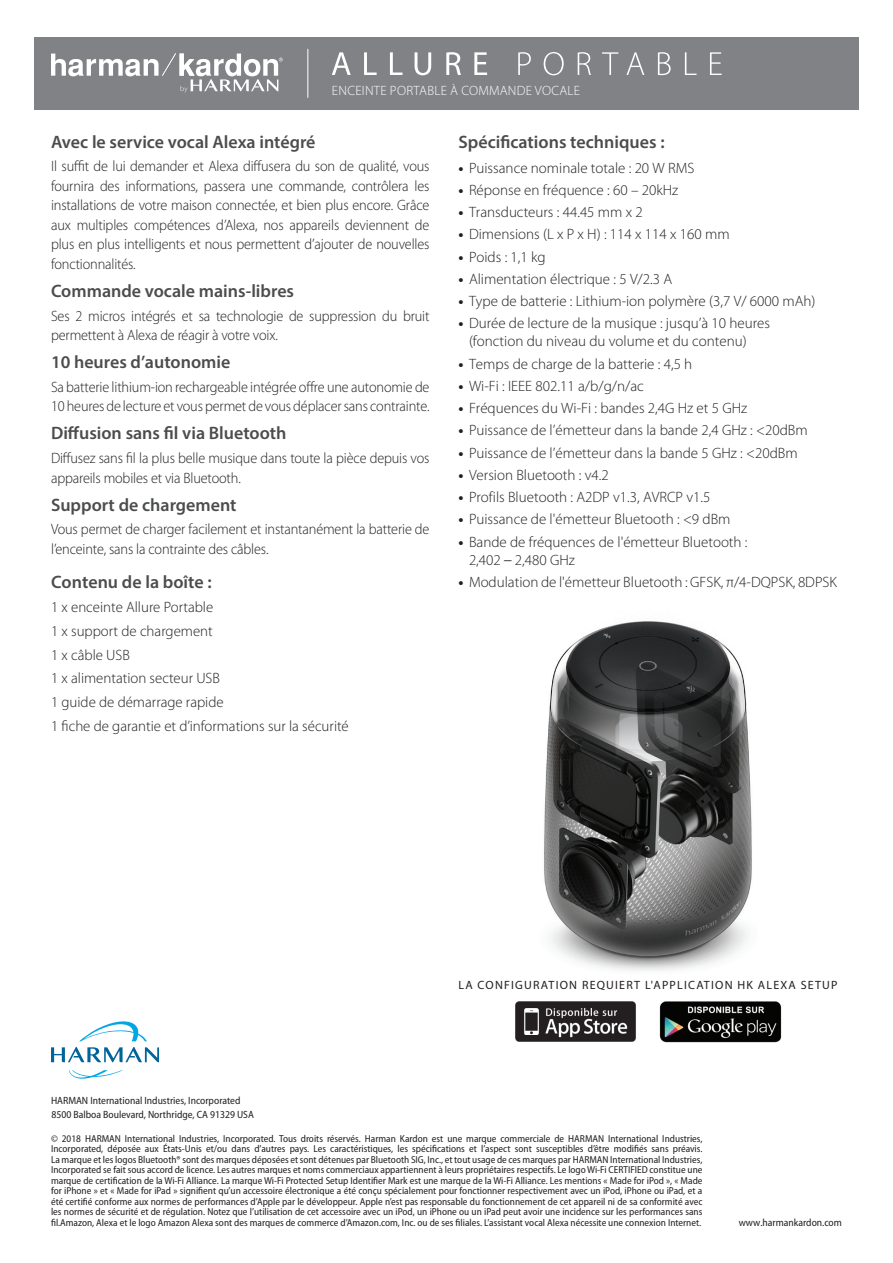
<style>
.page{position:relative;width:893px;height:1263px;background:#fff}
.page>*{position:absolute;margin:0;border:0;box-sizing:border-box;transform-origin:0 0}
.t1{font:600 18px "Myriad Pro";color:#4b4c4d}
.t2{font:300 15px/23.7px "Myriad Pro";color:#231f20}
.t3{font:300 15px/19.5px "Myriad Pro";color:#231f20;scale:.95 1}
.t4{font:300 13.5px "Myriad Pro";letter-spacing:.02em;color:#fff}
.t5{font:12px "Myriad Pro";letter-spacing:.1em;color:#231f20}
.t6{font:semi-condensed 10.5px/13.5px "Myriad Pro";color:#231f20}
.t7{font:semi-condensed 10.2px/10.5px "Myriad Pro";color:#231f20;text-align:justify}
.s1{font-weight:700}
.s2{font-family:"Helvetica Neue LT Pro";font-stretch:condensed}
</style>
<div class="page">
<img style="left:544px;top:621px;width:238px;height:413px">
<img style="left:660px;top:999px;width:121px;height:44px">
<div style="left:34px;top:37px;width:825px;height:72px;background:#808285"></div>
<hr style="left:307px;top:49px;width:1px;height:49px;background:#fff">
<svg style="left:51px;top:53px;width:232px;height:40px"></svg>
<svg style="left:79px;top:1021px;width:68px;height:20px"></svg>
<svg style="left:69px;top:1070px;width:54px;height:9px"></svg>
<svg style="left:51px;top:1047px;width:108px;height:15px"></svg>
<svg style="left:332px;top:52px;width:19px;height:23px"></svg>
<svg style="left:364px;top:52px;width:38px;height:23px"></svg>
<svg style="left:415px;top:52px;width:46px;height:23px"></svg>
<svg style="left:474px;top:52px;width:13px;height:23px"></svg>
<svg style="left:518px;top:52px;width:13px;height:23px"></svg>
<svg style="left:544px;top:52px;width:47px;height:23px"></svg>
<svg style="left:602px;top:52px;width:16px;height:23px"></svg>
<svg style="left:626px;top:52px;width:18px;height:23px"></svg>
<svg style="left:658px;top:52px;width:38px;height:23px"></svg>
<svg style="left:710px;top:52px;width:12px;height:23px"></svg>
<img style="left:515px;top:1000px;width:121px;height:42px">
<h3 class="t4" style="left:332px;top:83px;width:250px">ENCEINTE PORTABLE À COMMANDE VOCALE</h3>
<h1 class="t1" style="left:51px;top:130px;width:266px">Avec le service vocal Alexa intégré</h1>
<p class="t3" style="left:51px;top:157px;width:400px;text-align:justify">Il suffit de lui demander et Alexa diffusera du son de qualité, vous fournira des informations, passera une commande, contrôlera les installations de votre maison connectée, et bien plus encore. Grâce aux multiples compétences d’Alexa, nos appareils deviennent de plus en plus intelligents et nous permettent d’ajouter de nouvelles fonctionnalités.</p>
<h1 class="t1" style="left:51px;top:279px;width:245px">Commande vocale mains-libres</h1>
<h2 class="t3" style="left:51px;top:306px;width:400px">Ses 2 micros intégrés et sa technologie de suppression du bruit permettent à Alexa de réagir à votre voix.</h2>
<h1 class="t1" style="left:51px;top:351px;width:181px">10 heures d’autonomie</h1>
<h2 class="t3" style="left:51px;top:377px;width:400px">Sa batterie lithium-ion rechargeable intégrée offre une autonomie de<br>10 heures de lecture et vous permet de vous déplacer sans contrainte.</h2>
<h1 class="t1" style="left:51px;top:422px;width:237px">Diffusion sans fil via Bluetooth</h1>
<h2 class="t3" style="left:51px;top:449px;width:400px">Diffusez sans fil la plus belle musique dans toute la pièce depuis vos appareils mobiles et via Bluetooth.</h2>
<h1 class="t1" style="left:51px;top:493px;width:187px">Support de chargement</h1>
<h2 class="t3" style="left:51px;top:520px;width:400px">Vous permet de charger facilement et instantanément la batterie de l’enceinte, sans la contrainte des câbles.</h2>
<h1 class="t1" style="left:51px;top:571px;width:162px">Contenu de la boîte :</h1>
<h2 class="t2" style="left:51px;top:596px;width:299px">1 x enceinte Allure Portable<br>1 x support de chargement<br>1 x câble USB<br>1 x alimentation secteur USB<br>1 guide de démarrage rapide<br>1 fiche de garantie et d’informations sur la sécurité</h2>
<h1 class="t1" style="left:458px;top:130px;width:208px">Spécifications techniques :</h1>
<h2 class="t2" style="left:458px;top:156px;width:237px"><span class="s1">•</span> Puissance nominale totale : 20 W RMS</h2>
<h2 class="t2" style="left:458px;top:178px;width:221px"><span class="s1">•</span> Réponse en fréquence : 60 – 20kHz</h2>
<h2 class="t2" style="left:458px;top:201px;width:186px"><span class="s1">•</span> Transducteurs : 44.45 mm x 2</h2>
<h2 class="t2" style="left:458px;top:223px;width:273px"><span class="s1">•</span> Dimensions (L x P x H) : 114 x 114 x 160 mm</h2>
<h2 class="t2" style="left:458px;top:245px;width:89px"><span class="s1">•</span> Poids : 1,1 kg</h2>
<h2 class="t2" style="left:458px;top:267px;width:215px"><span class="s1">•</span> Alimentation électrique : 5 V/2.3 A</h2>
<h2 class="t2" style="left:458px;top:289px;width:359px"><span class="s1">•</span> Type de batterie : Lithium-ion polymère (3,7 V/ 6000 mAh)</h2>
<h2 class="t2" style="left:469px;top:315px;width:302px;line-height:18px;text-indent:-10px"><span class="s1">•</span> Durée de lecture de la musique : jusqu’à 10 heures (fonction du niveau du volume et du contenu)</h2>
<h2 class="t2" style="left:458px;top:352px;width:235px"><span class="s1">•</span> Temps de charge de la batterie : 4,5 h</h2>
<h2 class="t2" style="left:458px;top:374px;width:187px"><span class="s1">•</span> Wi-Fi : IEEE 802.11 a/b/g/n/ac</h2>
<h2 class="t2" style="left:458px;top:396px;width:290px"><span class="s1">•</span> Fréquences du Wi-Fi : bandes 2,4G Hz et 5 GHz</h2>
<h2 class="t2" style="left:458px;top:419px;width:351px"><span class="s1">•</span> Puissance de l’émetteur dans la bande 2,4 GHz : &lt;20dBm</h2>
<h2 class="t2" style="left:458px;top:441px;width:341px"><span class="s1">•</span> Puissance de l’émetteur dans la bande 5 GHz : &lt;20dBm</h2>
<h2 class="t2" style="left:458px;top:463px;width:152px"><span class="s1">•</span> Version Bluetooth : v4.2</h2>
<h2 class="t2" style="left:458px;top:485px;width:253px"><span class="s1">•</span> Profils Bluetooth : A2DP v1.3, AVRCP v1.5</h2>
<h2 class="t2" style="left:458px;top:508px;width:274px"><span class="s1">•</span> Puissance de l'émetteur Bluetooth : &lt;9 dBm</h2>
<h2 class="t2" style="left:469px;top:533px;width:280px;line-height:18px;text-indent:-10px"><span class="s1">•</span> Bande de fréquences de l'émetteur Bluetooth :<br>2,402 <span class="s2">–</span> 2,480 GHz</h2>
<h2 class="t2" style="left:458px;top:570px;width:380px"><span class="s1">•</span> Modulation de l'émetteur Bluetooth : GFSK, π/4-DQPSK, 8DPSK</h2>
<p class="t6" style="left:51px;top:1094px;width:204px">HARMAN International Industries, Incorporated<br>8500 Balboa Boulevard, Northridge, CA 91329 USA</p>
<p class="t5" style="left:458px;top:978px;width:381px">LA CONFIGURATION REQUIERT L'APPLICATION HK ALEXA SETUP</p>
<p class="t7" style="left:51px;top:1133px;width:653px">© 2018 HARMAN International Industries, Incorporated. Tous droits réservés. Harman Kardon est une marque commerciale de HARMAN International Industries, Incorporated, déposée aux États-Unis et/ou dans d’autres pays. Les caractéristiques, les spécifications et l’aspect sont susceptibles d’être modifiés sans préavis.<br>La marque et les logos Bluetooth® sont des marques déposées et sont détenues par Bluetooth SIG, Inc., et tout usage de ces marques par HARMAN International Industries, Incorporated se fait sous accord de licence. Les autres marques et noms commerciaux appartiennent à leurs propriétaires respectifs. Le logo Wi-Fi CERTIFIED constitue une marque de certification de la Wi-Fi Alliance. La marque Wi-Fi Protected Setup Identifier Mark est une marque de la Wi-Fi Alliance. Les mentions « Made for iPod », « Made for iPhone » et « Made for iPad » signifient qu’un accessoire électronique a été conçu spécialement pour fonctionner respectivement avec un iPod, iPhone ou iPad, et a été certifié conforme aux normes de performances d’Apple par le développeur. Apple n’est pas responsable du fonctionnement de cet appareil ni de sa conformité avec les normes de sécurité et de régulation. Notez que l’utilisation de cet accessoire avec un iPod, un iPhone ou un iPad peut avoir une incidence sur les performances sans fil.Amazon, Alexa et le logo Amazon Alexa sont des marques de commerce d’Amazon.com, Inc. ou de ses filiales. L’assistant vocal Alexa nécessite une connexion Internet.</p>
<p class="t6" style="left:739px;top:1216px;width:105px">www.harmankardon.com</p>
</div>
